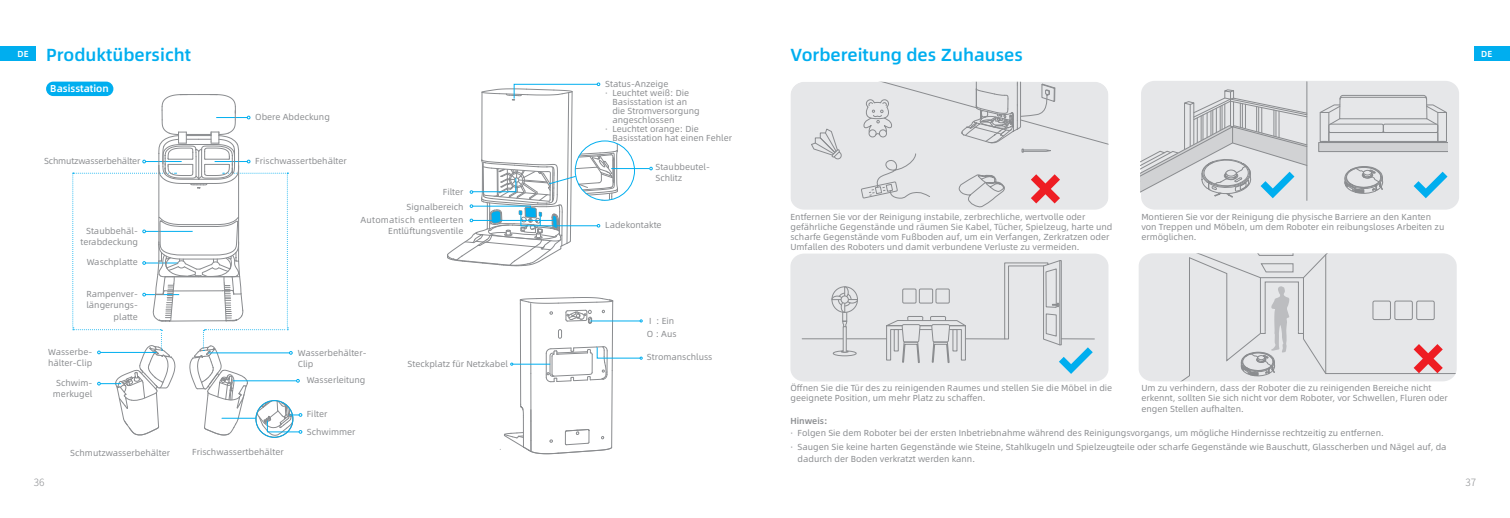
<style>
.page{position:relative;width:1510px;height:518px;background:#fff}
.page>*{position:absolute;margin:0;border:0;box-sizing:border-box;transform-origin:0 0}
.t1{font:500 17.5px "Alibaba Sans";color:#00aeef}
.t2{font:500 10px "Alibaba Sans";color:#fff}
.t3{font:300 10px "Source Han Sans CN";color:#8a8c8f}
.t4{font:8.75px/11.2px "Alibaba Sans";color:#8a8c8f}
.t5{font:8.75px/11.2px "Alibaba Sans";letter-spacing:.025em;color:#8a8c8f;text-align:right}
.t6{font:8.75px "Alibaba Sans";letter-spacing:-.02em;color:#8a8c8f}
.t7{font:500 8.75px "Alibaba Sans";color:#8a8c8f}
.t8{font:500 8.75px "Alibaba Sans";color:#fff}
</style>
<div class="page">
<div style="left:1474px;top:46px;width:35px;height:15px;background:#00aeef"></div>
<div style="left:0;top:46px;width:36px;height:15px;background:#00aeef"></div>
<div style="left:790px;top:253px;width:318px;height:128px;background:#e6e7e9;border-radius:13px"></div>
<svg style="left:1004px;top:260px;width:88px;height:113px"></svg>
<div style="left:902px;top:288px;width:14px;height:15px;border:1px solid #8a8c8f"></div>
<div style="left:919px;top:288px;width:14px;height:15px;border:1px solid #8a8c8f"></div>
<div style="left:935px;top:288px;width:14px;height:15px;border:1px solid #8a8c8f"></div>
<svg style="left:886px;top:316px;width:81px;height:47px"></svg>
<hr style="left:802px;top:338px;width:84px;height:1px;background:#8a8c8f">
<hr style="left:965px;top:338px;width:39px;height:1px;background:#8a8c8f">
<hr style="left:1061px;top:338px;width:33px;height:1px;background:#8a8c8f">
<div style="left:842px;top:307px;width:5px;height:14px;border:1px solid #8a8c8f"></div>
<div style="left:833px;top:350px;width:23px;height:6px;border:1px solid #8a8c8f;border-radius:50%"></div>
<svg style="left:842px;top:320px;width:5px;height:8px"></svg>
<div style="left:843px;top:326px;width:3px;height:25px;background:#e6e7e9;border:1px solid #8a8c8f"></div>
<svg style="left:831px;top:286px;width:27px;height:27px"></svg>
<div style="left:841px;top:296px;width:7px;height:7px;background:#e6e7e9;border-radius:50%"></div>
<div style="left:841px;top:295px;width:7px;height:8px;border:1px solid #8a8c8f;border-radius:50%"></div>
<div style="left:791px;top:82px;width:311px;height:127px;background:#e6e7e9"></div>
<svg style="left:810px;top:128px;width:32px;height:31px"></svg>
<div style="left:1141px;top:81px;width:318px;height:128px;background:#e6e7e9;border-radius:13px"></div>
<svg style="left:1413px;top:171px;width:34px;height:27px"></svg>
<div style="left:1328px;top:124px;width:55px;height:9px;border:1px solid #8a8c8f;border-radius:2px"></div>
<div style="left:1383px;top:124px;width:55px;height:9px;border:1px solid #8a8c8f;border-radius:2px"></div>
<div style="left:1319px;top:112px;width:10px;height:30px;border:1px solid #8a8c8f"></div>
<div style="left:1437px;top:112px;width:9px;height:30px;border:1px solid #8a8c8f"></div>
<svg style="left:1319px;top:95px;width:128px;height:30px"></svg>
<svg style="left:1318px;top:141px;width:129px;height:11px"></svg>
<hr style="left:1306px;top:82px;width:1px;height:118px;background:#8a8c8f">
<svg style="left:1344px;top:166px;width:39px;height:28px"></svg>
<svg style="left:1140px;top:89px;width:167px;height:114px"></svg>
<svg style="left:860px;top:82px;width:248px;height:125px;background:#e0dee0"></svg>
<div style="left:1138px;top:253px;width:318px;height:128px;background:#e6e7e9;border-radius:13px"></div>
<svg style="left:1181px;top:253px;width:275px;height:128px"></svg>
<div style="left:46px;top:81px;width:67px;height:15px;background:#00aeef;border-radius:7px"></div>
<div style="left:256px;top:400px;width:37px;height:37px;border:1px solid #00aeef;border-radius:50%"></div>
<hr style="left:611px;top:168px;width:38px;height:1px;background:#00aeef">
<svg style="left:447px;top:83px;width:171px;height:184px"></svg>
<svg style="left:72px;top:94px;width:230px;height:341px"></svg>
<svg style="left:500px;top:297px;width:142px;height:157px"></svg>
<hr style="left:590px;top:320px;width:50px;height:1px;background:#00aeef">
<p class="t1" style="left:46px;top:41px;width:146px">Produktübersicht</p>
<p class="t1" style="left:790px;top:41px;width:234px">Vorbereitung des Zuhauses</p>
<p class="t8" style="left:17px;top:47px;width:13px">DE</p>
<p class="t8" style="left:1481px;top:47px;width:13px">DE</p>
<p class="t2" style="left:50px;top:81px;width:60px">Basisstation</p>
<p class="t4" style="left:605px;top:78px;width:65px">Status-Anzeige</p>
<p class="t4" style="left:612px;top:88px;width:89px;line-height:9px;text-indent:-7px">· Leuchtet weiß: Die<br>Basisstation ist an die Stromversorgung angeschlossen</p>
<p class="t4" style="left:612px;top:124px;width:121px;line-height:9px;text-indent:-7px">· Leuchtet orange: Die<br>Basisstation hat einen Fehler</p>
<p class="t4" style="left:255px;top:110px;width:76px">Obere Abdeckung</p>
<p class="t6" style="left:44px;top:154px;width:98px">Schmutzwasserbehälter</p>
<p class="t4" style="left:255px;top:154px;width:93px">Frischwassertbehälter</p>
<p class="t4" style="left:80px;top:224px;width:59px;text-align:right">Staubbehäl&shy;terabdeckung</p>
<p class="t4" style="left:87px;top:256px;width:53px">Waschplatte</p>
<p class="t4" style="left:86px;top:287px;width:53px;text-align:right">Rampenver&shy;längerungs&shy;platte</p>
<p class="t4" style="left:443px;top:185px;width:22px">Filter</p>
<p class="t4" style="left:406px;top:200px;width:59px">Signalbereich</p>
<p class="t5" style="left:360px;top:214px;width:105px">Automatisch entleerten<br>Entlüftungsventile</p>
<p class="t4" style="left:48px;top:345px;width:46px">Wasserbe&shy;hälter-Clip</p>
<p class="t4" style="left:53px;top:376px;width:41px;text-align:center">Schwim&shy;merkugel</p>
<p class="t4" style="left:307px;top:373px;width:60px">Wasserleitung</p>
<p class="t4" style="left:307px;top:407px;width:22px">Filter</p>
<p class="t4" style="left:70px;top:446px;width:101px">Schmutzwasserbehälter</p>
<p class="t4" style="left:192px;top:445px;width:93px">Frischwassertbehälter</p>
<p class="t4" style="left:298px;top:346px;width:70px">Wasserbehälter-<br>Clip</p>
<p class="t4" style="left:307px;top:425px;width:50px">Schwimmer</p>
<p class="t4" style="left:407px;top:357px;width:102px">Steckplatz für Netzkabel</p>
<p class="t4" style="left:655px;top:161px;width:56px">Staubbeutel-<br>Schlitz</p>
<p class="t4" style="left:605px;top:219px;width:58px">Ladekontakte</p>
<p class="t4" style="left:649px;top:315px;width:27px">I : Ein</p>
<p class="t4" style="left:647px;top:327px;width:31px">O : Aus</p>
<p class="t4" style="left:647px;top:351px;width:67px">Stromanschluss</p>
<p class="t4" style="left:790px;top:211px;width:323px;line-height:10px">Entfernen Sie vor der Reinigung instabile, zerbrechliche, wertvolle oder gefährliche Gegenstände und räumen Sie Kabel, Tücher, Spielzeug, harte und scharfe Gegenstände vom Fußboden auf, um ein Verfangen, Zerkratzen oder Umfallen des Roboters und damit verbundene Verluste zu vermeiden.</p>
<p class="t4" style="left:1141px;top:211px;width:304px;line-height:10px">Montieren Sie vor der Reinigung die physische Barriere an den Kanten von Treppen und Möbeln, um dem Roboter ein reibungsloses Arbeiten zu ermöglichen.</p>
<p class="t4" style="left:790px;top:382px;width:323px;line-height:10px">Öffnen Sie die Tür des zu reinigenden Raumes und stellen Sie die Möbel in die geeignete Position, um mehr Platz zu schaffen.</p>
<p class="t4" style="left:1141px;top:382px;width:308px;line-height:10px">Um zu verhindern, dass der Roboter die zu reinigenden Bereiche nicht erkennt, sollten Sie sich nicht vor dem Roboter, vor Schwellen, Fluren oder engen Stellen aufhalten.</p>
<p class="t7" style="left:790px;top:414px;width:39px">Hinweis:</p>
<p class="t4" style="left:790px;top:426px;width:595px">· Folgen Sie dem Roboter bei der ersten Inbetriebnahme während des Reinigungsvorgangs, um mögliche Hindernisse rechtzeitig zu entfernen.</p>
<p class="t4" style="left:797px;top:441px;width:650px;text-indent:-7px">· Saugen Sie keine harten Gegenstände wie Steine, Stahlkugeln und Spielzeugteile oder scharfe Gegenstände wie Bauschutt, Glasscherben und Nägel auf, da dadurch der Boden verkratzt werden kann.</p>
<p class="t3" style="left:34px;top:476px;width:12px">36</p>
<p class="t3" style="left:1465px;top:476px;width:12px">37</p>
</div>
